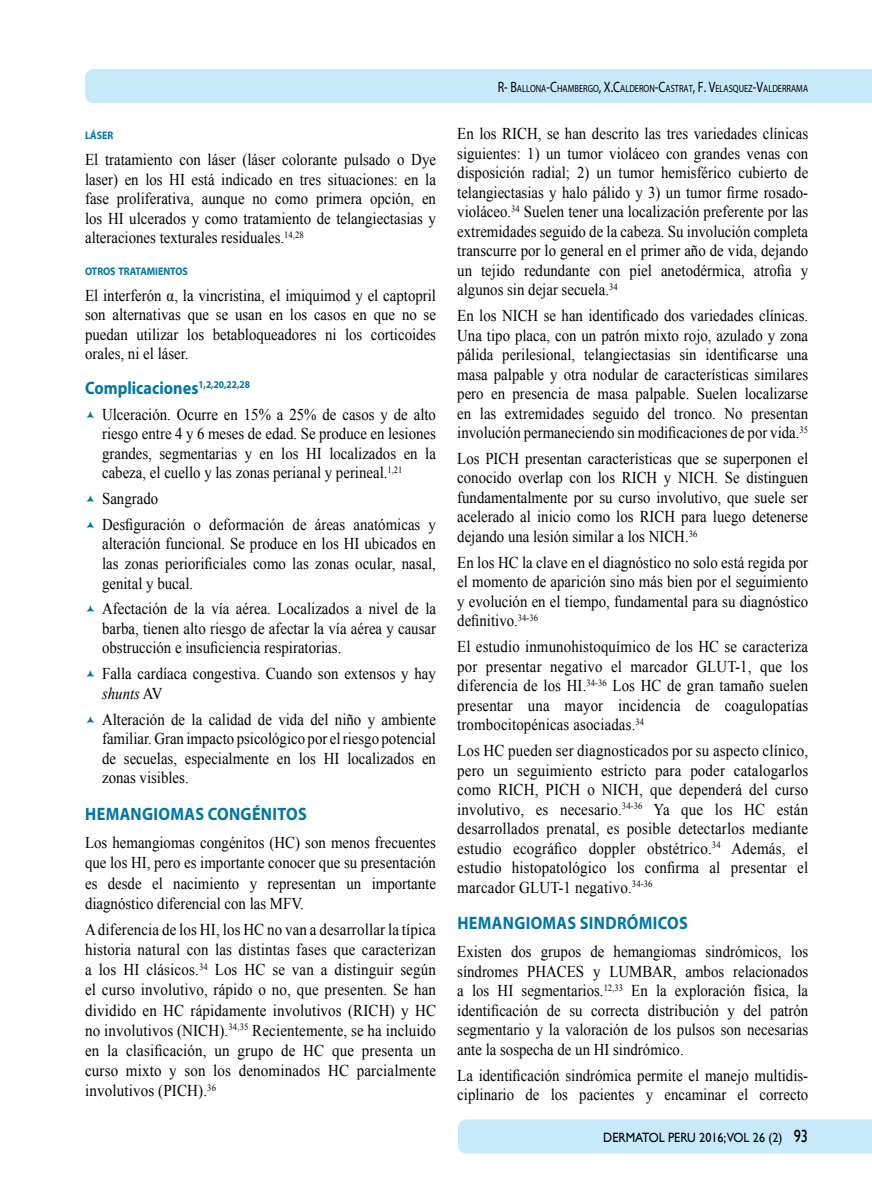
<style>
.page{position:relative;width:872px;height:1191px;background:#fff}
.page>*{position:absolute;margin:0;border:0;box-sizing:border-box;transform-origin:0 0}
.t1{font:700 18px "Myriad Pro";letter-spacing:.02em;color:#0076a3;scale:.9 1}
.t2{font:700 18px "Myriad Pro";color:#0076a3;scale:.9 1}
.t3{font:16.5px/19.5px "Times New Roman";color:#000;text-align:justify;scale:.9 1}
.t4{font:16.5px/20.1px "Times New Roman";color:#000;text-align:justify;scale:.91 1}
.t5{font:13.5px "Gill Sans";color:#000;scale:.9 1}
.t6{font:700 10.95px "Myriad Pro";color:#0076a3;scale:.9 1}
.t7{font:10.5px "Myriad Pro";color:#000;scale:.8 1}
.s1{font-style:italic}
.s2{font-size:15px}
.s3{font-size:18px}
</style>
<div class="page">
<div style="left:85px;top:69px;width:787px;height:34px;background:#c7eafb"></div>
<div style="left:458px;top:1119px;width:414px;height:34px;background:#c7eafb"></div>
<p class="t6" style="left:85px;top:129px;width:33px">LÁSER</p>
<p class="t3" style="left:85px;top:149px;width:391px">El tratamiento con láser (láser colorante pulsado o Dye laser) en los HI está indicado en tres situaciones: en la fase proliferativa, aunque no como primera opción, en los HI ulcerados y como tratamiento de telangiectasias y alteraciones texturales residuales.<sup>14,28</sup></p>
<p class="t6" style="left:85px;top:264px;width:116px">OTROS TRATAMIENTOS</p>
<p class="t3" style="left:85px;top:285px;width:391px">El interferón α, la vincristina, el imiquimod y el captopril son alternativas que se usan en los casos en que no se puedan utilizar los betabloqueadores ni los corticoides orales, ni el láser.</p>
<p class="t2" style="left:85px;top:376px;width:185px">Complicaciones<sup>1,2,20,22,28</sup></p>
<p class="t3" style="left:102px;top:404px;width:372px">Ulceración. Ocurre en 15% a 25% de casos y de alto riesgo entre 4 y 6 meses de edad. Se produce en lesiones grandes, segmentarias y en los HI localizados en la cabeza, el cuello y las zonas perianal y perineal.<sup>1,21</sup></p>
<p class="t3" style="left:102px;top:485px;width:372px;line-height:26px">Sangrado<br>Desfiguración o deformación de áreas anatómicas y</p>
<p class="t3" style="left:102px;top:533px;width:372px">alteración funcional. Se produce en los HI ubicados en las zonas periorificiales como las zonas ocular, nasal, genital y bucal.</p>
<p class="t3" style="left:102px;top:598px;width:372px">Afectación de la vía aérea. Localizados a nivel de la barba, tienen alto riesgo de afectar la vía aérea y causar obstrucción e insuficiencia respiratorias.</p>
<p class="t3" style="left:102px;top:663px;width:372px">Falla cardíaca congestiva. Cuando son extensos y hay <span class="s1">shunts</span> AV</p>
<p class="t3" style="left:102px;top:709px;width:372px">Alteración de la calidad de vida del niño y ambiente familiar. Gran impacto psicológico por el riesgo potencial de secuelas, especialmente en los HI localizados en zonas visibles.</p>
<p class="t1" style="left:85px;top:802px;width:248px">HEMANGIOMAS CONGÉNITOS</p>
<p class="t3" style="left:85px;top:832px;width:391px;line-height:20.1px">Los hemangiomas congénitos (HC) son menos frecuentes que los HI, pero es importante conocer que su presentación es desde el nacimiento y representan un importante diagnóstico diferencial con las MFV.</p>
<p class="t4" style="left:85px;top:919px;width:387px">A diferencia de los HI, los HC no van a desarrollar la típica historia natural con las distintas fases que caracterizan a los HI clásicos.<sup>34</sup> Los HC se van a distinguir según el curso involutivo, rápido o no, que presenten. Se han dividido en HC rápidamente involutivos (RICH) y HC no involutivos (NICH).<sup>34,35</sup> Recientemente, se ha incluido en la clasificación, un grupo de HC que presenta un curso mixto y son los denominados HC parcialmente involutivos (PICH).<sup>36</sup></p>
<p class="t7" style="left:498px;top:82px;width:389px"><span class="s2">R- B</span>ALLONA<span class="s2">-C</span>HAMBERGO<span class="s2">, X.C</span>ALDERON<span class="s2">-C</span>ASTRAT<span class="s2">, F. V</span>ELASQUEZ<span class="s2">-V</span>ALDERRAMA</p>
<p class="t3" style="left:457px;top:123px;width:391px">En los RICH, se han descrito las tres variedades clínicas siguientes: 1) un tumor violáceo con grandes venas con disposición radial; 2) un tumor hemisférico cubierto de telangiectasias y halo pálido y 3) un tumor firme rosado&shy;violáceo.<sup>34</sup> Suelen tener una localización preferente por las extremidades seguido de la cabeza. Su involución completa transcurre por lo general en el primer año de vida, dejando un tejido redundante con piel anetodérmica, atrofia y algunos sin dejar secuela.<sup>34</sup></p>
<p class="t3" style="left:457px;top:305px;width:391px">En los NICH se han identificado dos variedades clínicas.<br>Una tipo placa, con un patrón mixto rojo, azulado y zona pálida perilesional, telangiectasias sin identificarse una masa palpable y otra nodular de características similares pero en presencia de masa palpable. Suelen localizarse en las extremidades seguido del tronco. No presentan involución permaneciendo sin modificaciones de por vida.<sup>35</sup></p>
<p class="t3" style="left:457px;top:448px;width:391px">Los PICH presentan características que se superponen el conocido overlap con los RICH y NICH. Se distinguen fundamentalmente por su curso involutivo, que suele ser acelerado al inicio como los RICH para luego detenerse dejando una lesión similar a los NICH.<sup>36</sup></p>
<p class="t3" style="left:457px;top:552px;width:391px">En los HC la clave en el diagnóstico no solo está regida por el momento de aparición sino más bien por el seguimiento y evolución en el tiempo, fundamental para su diagnóstico definitivo.<sup>34-36</sup></p>
<p class="t3" style="left:457px;top:636px;width:391px">El estudio inmunohistoquímico de los HC se caracteriza por presentar negativo el marcador GLUT-1, que los diferencia de los HI.<sup>34-36</sup> Los HC de gran tamaño suelen presentar una mayor incidencia de coagulopatías trombocitopénicas asociadas.<sup>34</sup></p>
<p class="t4" style="left:457px;top:740px;width:387px;line-height:19.5px">Los HC pueden ser diagnosticados por su aspecto clínico, pero un seguimiento estricto para poder catalogarlos como RICH, PICH o NICH, que dependerá del curso involutivo, es necesario.<sup>34-36</sup> Ya que los HC están desarrollados prenatal, es posible detectarlos mediante estudio ecográfico doppler obstétrico.<sup>34</sup> Además, el estudio histopatológico los confirma al presentar el marcador GLUT-1 negativo.<sup>34-36</sup></p>
<p class="t1" style="left:457px;top:911px;width:258px">HEMANGIOMAS SINDRÓMICOS</p>
<p class="t3" style="left:457px;top:941px;width:391px">Existen dos grupos de hemangiomas sindrómicos, los síndromes PHACES y LUMBAR, ambos relacionados a los HI segmentarios.<sup>12,33</sup> En la exploración física, la identificación de su correcta distribución y del patrón segmentario y la valoración de los pulsos son necesarias ante la sospecha de un HI sindrómico.</p>
<p class="t3" style="left:457px;top:1064px;width:391px">La identificación sindrómica permite el manejo multidis&shy;ciplinario de los pacientes y encaminar el correcto</p>
<p class="t5" style="left:603px;top:1129px;width:229px">DERMATOL PERU 2016;VOL 26 (2) <span class="s3">93</span></p>
</div>
